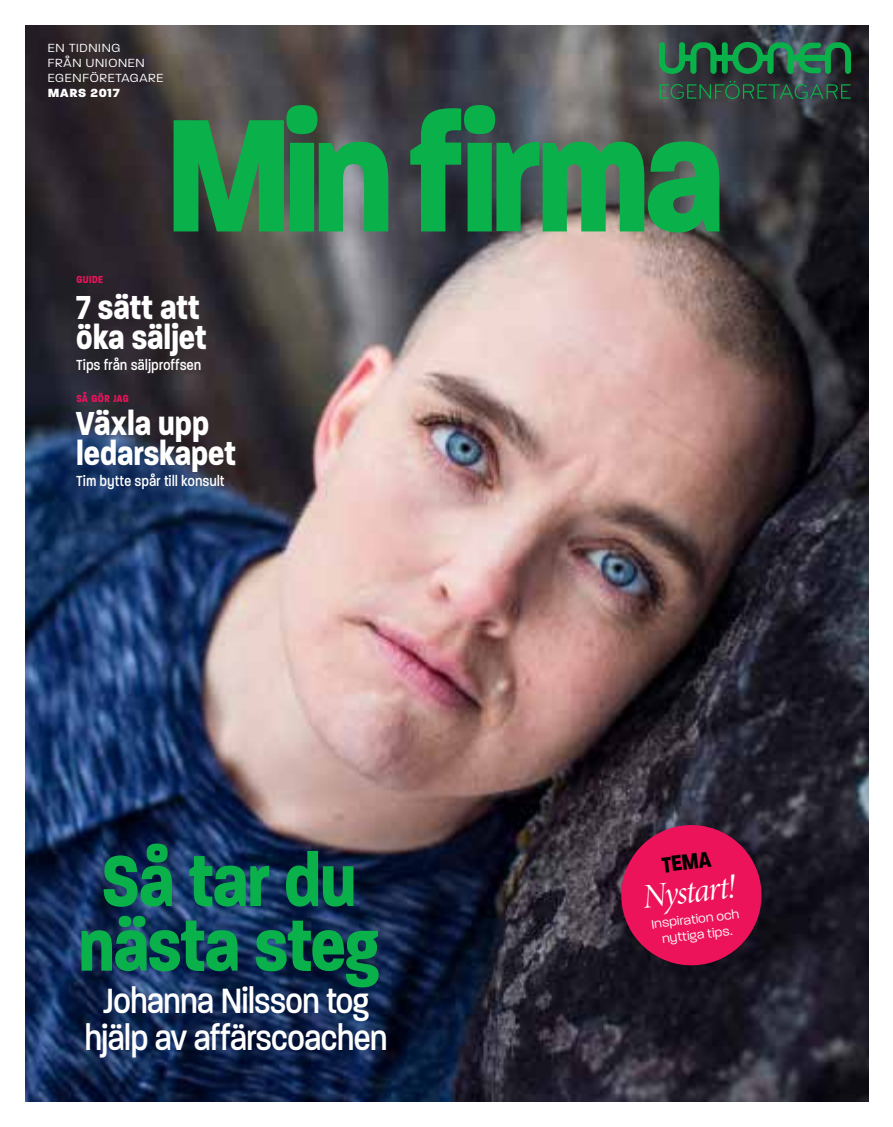
<style>
.page{position:relative;width:893px;height:1127px;background:#fff}
.page>*{position:absolute;margin:0;border:0;box-sizing:border-box;transform-origin:0 0}
.t1{font:700 97.5px "Paralucent Condensed";letter-spacing:-.01em;color:#0ab14b}
.t2{font:47.4px/37.5px "Paralucent Condensed";letter-spacing:-.01em;color:#fff;text-align:center}
.t3{font:700 44.85px "Paralucent Condensed";color:#fff}
.t4{font:34.5px "Minion Pro It Disp";color:#fff}
.t5{font:700 29.7px "Paralucent Condensed";color:#000}
.t6{font:19.8px "Paralucent Condensed";letter-spacing:.01em;color:#fff}
.t7{font:700 13.8px "Paralucent Condensed";letter-spacing:.015em;color:#ed135a}
.t8{font:300 13.5px/15.8px "Paralucent";color:#fff;text-align:center}
.t9{font:300 12.75px/15px "Paralucent";letter-spacing:.055em;color:#fff}
.t10{font:800 12.75px "Paralucent";letter-spacing:.055em;color:#fff}
</style>
<div class="page">
<img style="left:26px;top:26px;width:842px;height:1075px">
<svg style="left:174px;top:105px;width:545px;height:127px;background:#2c854f"></svg>
<img style="left:659px;top:43px;width:191px;height:56px">
<svg style="left:614px;top:818px;width:155px;height:154px;background:#a51749"></svg>
<p class="t9" style="left:48px;top:41px;width:117px">EN TIDNING<br>FRÅN UNIONEN<br>EGENFÖRETAGARE</p>
<p class="t10" style="left:48px;top:85px;width:73px">MARS 2017</p>
<p class="t7" style="left:77px;top:272px;width:28px">guide</p>
<h3 class="t3" style="left:77px;top:283px;width:125px">7 sätt att</h3>
<h3 class="t3" style="left:77px;top:313px;width:132px">öka säljet</h3>
<p class="t7" style="left:77px;top:391px;width:54px">så gör jag</p>
<p class="t6" style="left:77px;top:354px;width:126px">Tips från säljproffsen</p>
<h3 class="t3" style="left:77px;top:399px;width:134px">Växla upp</h3>
<h3 class="t3" style="left:77px;top:429px;width:161px">ledarskapet</h3>
<p class="t6" style="left:77px;top:470px;width:150px">Tim bytte spår till konsult</p>
<h1 class="t1" style="left:102px;top:828px;width:257px">Så tar du</h1>
<h1 class="t1" style="left:79px;top:892px;width:302px">nästa steg</h1>
<h2 class="t2" style="left:85px;top:980px;width:304px">Johanna Nilsson tog hjälp av affärscoachen</h2>
<h3 class="t5" style="left:660px;top:849px;width:51px;rotate:-7deg">TEMA</h3>
<h3 class="t4" style="left:640px;top:875px;width:95px;rotate:-7deg">Nystart!</h3>
<p class="t8" style="left:650px;top:916px;width:90px;rotate:-7deg">Inspiration och nyttiga tips.</p>
</div>
